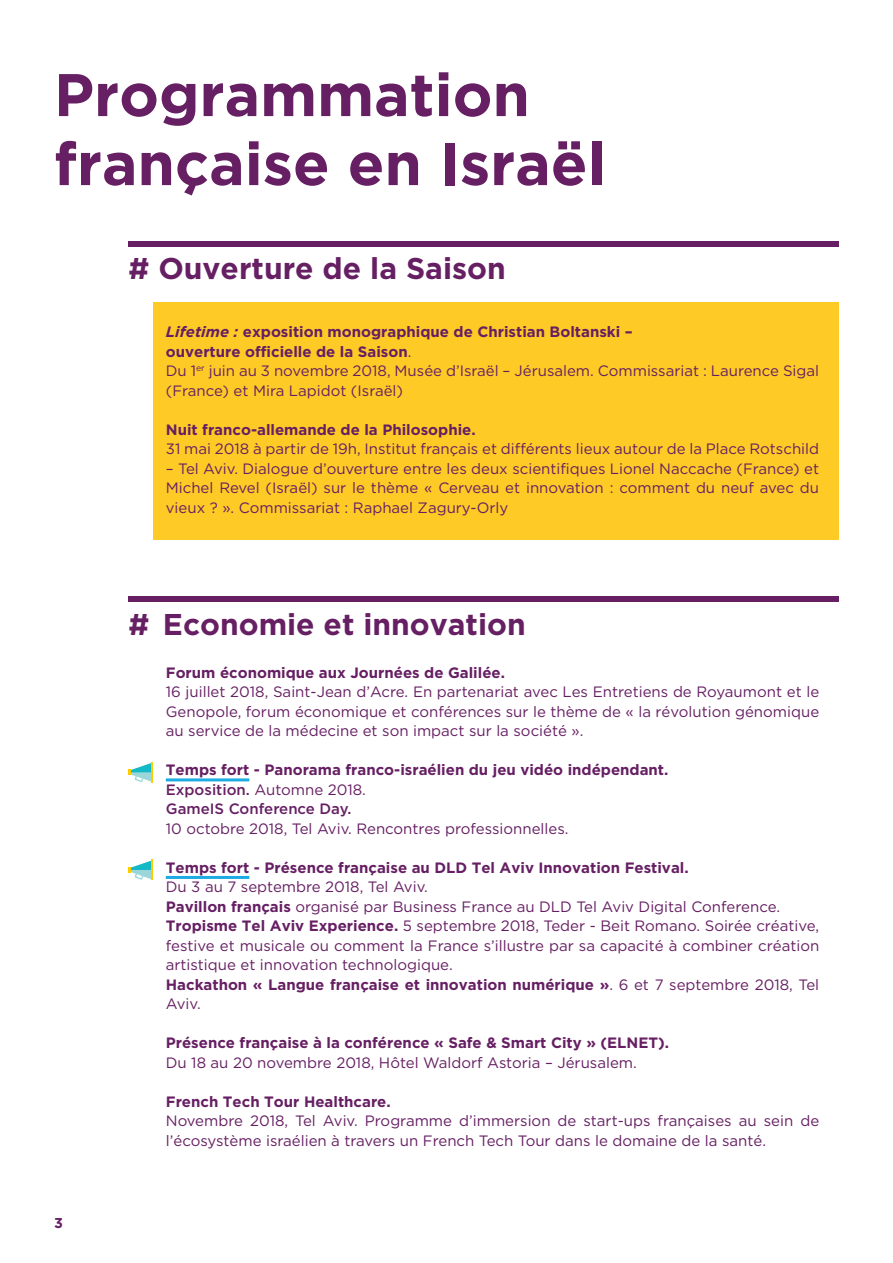
<style>
.page{position:relative;width:893px;height:1263px;background:#fff}
.page>*{position:absolute;margin:0;border:0;box-sizing:border-box;transform-origin:0 0}
.t1{font:700 60px "Gotham";color:#661f63}
.t2{font:700 30px "Gotham";color:#661f63}
.t3{font:15px/19.5px "Gotham";color:#661f63;text-align:justify}
.t4{font:700 15px/19.5px "Gotham";color:#661f63}
.t5{font:500 15px "Gotham";color:#661f63}
.t6{font:700 14.25px "Gotham";color:#661f63}
.s1{font-style:italic}
.s2{font-weight:400}
.s3{font-weight:500}
.s4{font-weight:700}
</style>
<div class="page">
<div style="left:153px;top:303px;width:686px;height:237px;background:#feca26"></div>
<div style="left:128px;top:596px;width:711px;height:5px;background:#661f63"></div>
<div style="left:128px;top:241px;width:711px;height:6px;background:#661f63"></div>
<hr style="left:166px;top:778px;width:83px;height:3px;background:#1cabe2">
<hr style="left:166px;top:876px;width:83px;height:3px;background:#1cabe2">
<svg style="left:128px;top:762px;width:25px;height:21px"></svg>
<svg style="left:128px;top:860px;width:25px;height:20px"></svg>
<p class="t1" style="left:54px;top:60px;width:477px">Programmation</p>
<p class="t1" style="left:54px;top:129px;width:553px">française en Israël</p>
<p class="t2" style="left:128px;top:251px;width:379px"># Ouverture de la Saison</p>
<p class="t4" style="left:166px;top:322px;width:468px"><span class="s1">Lifetime :</span> exposition monographique de Christian Boltanski – ouverture officielle de la Saison<span class="s2">.</span></p>
<p class="t3" style="left:166px;top:361px;width:655px">Du 1<sup>er</sup> juin au 3 novembre 2018, Musée d’Israël – Jérusalem. Commissariat : Laurence Sigal (France) et Mira Lapidot (Israël)</p>
<p class="t4" style="left:166px;top:419px;width:311px">Nuit franco-allemande de la Philosophie.</p>
<p class="t3" style="left:166px;top:439px;width:655px">31 mai 2018 à partir de 19h, Institut français et différents lieux autour de la Place Rotschild</p>
<p class="t3" style="left:166px;top:458px;width:655px">– Tel Aviv. Dialogue d’ouverture entre les deux scientifiques Lionel Naccache (France) et Michel Revel (Israël) sur le thème « Cerveau et innovation : comment du neuf avec du vieux ? ». Commissariat : Raphael Zagury-Orly</p>
<p class="t2" style="left:128px;top:607px;width:399px"># Economie et innovation</p>
<p class="t6" style="left:54px;top:1214px;width:10px">3</p>
<p class="t4" style="left:166px;top:662px;width:341px">Forum économique aux Journées de Galilée.</p>
<p class="t3" style="left:166px;top:682px;width:655px">16 juillet 2018, Saint-Jean d’Acre. En partenariat avec Les Entretiens de Royaumont et le Genopole, forum économique et conférences sur le thème de « la révolution génomique au service de la médecine et son impact sur la société ».</p>
<p class="t4" style="left:166px;top:760px;width:504px">Temps fort - Panorama franco-israélien du jeu vidéo indépendant.</p>
<p class="t3" style="left:166px;top:780px;width:202px"><span class="s3">Exposition.</span> Automne 2018.</p>
<p class="t5" style="left:166px;top:801px;width:187px">GameIS Conference Day.</p>
<p class="t3" style="left:166px;top:819px;width:404px">10 octobre 2018, Tel Aviv. Rencontres professionnelles.</p>
<p class="t4" style="left:166px;top:857px;width:524px">Temps fort - Présence française au DLD Tel Aviv Innovation Festival.</p>
<p class="t3" style="left:166px;top:877px;width:264px">Du 3 au 7 septembre 2018, Tel Aviv.</p>
<p class="t3" style="left:166px;top:897px;width:616px"><span class="s4">Pavillon français</span> organisé par Business France au DLD Tel Aviv Digital Conference.</p>
<p class="t3" style="left:166px;top:916px;width:655px"><span class="s4">Tropisme Tel Aviv Experience.</span> 5 septembre 2018, Teder - Beit Romano. Soirée créative, festive et musicale ou comment la France s’illustre par sa capacité à combiner création artistique et innovation technologique.</p>
<p class="t4" style="left:166px;top:974px;width:655px">Hackathon « Langue française et innovation numérique »<span class="s2">. 6 et 7 septembre 2018, Tel<br>Aviv.</span></p>
<p class="t4" style="left:166px;top:1033px;width:505px">Présence française à la conférence « Safe &amp; Smart City » (ELNET).</p>
<p class="t3" style="left:166px;top:1053px;width:473px">Du 18 au 20 novembre 2018, Hôtel Waldorf Astoria – Jérusalem.</p>
<p class="t4" style="left:166px;top:1091px;width:226px">French Tech Tour Healthcare.</p>
<p class="t3" style="left:166px;top:1111px;width:655px">Novembre 2018, Tel Aviv. Programme d’immersion de start-ups françaises au sein de l’écosystème israélien à travers un French Tech Tour dans le domaine de la santé.</p>
</div>
